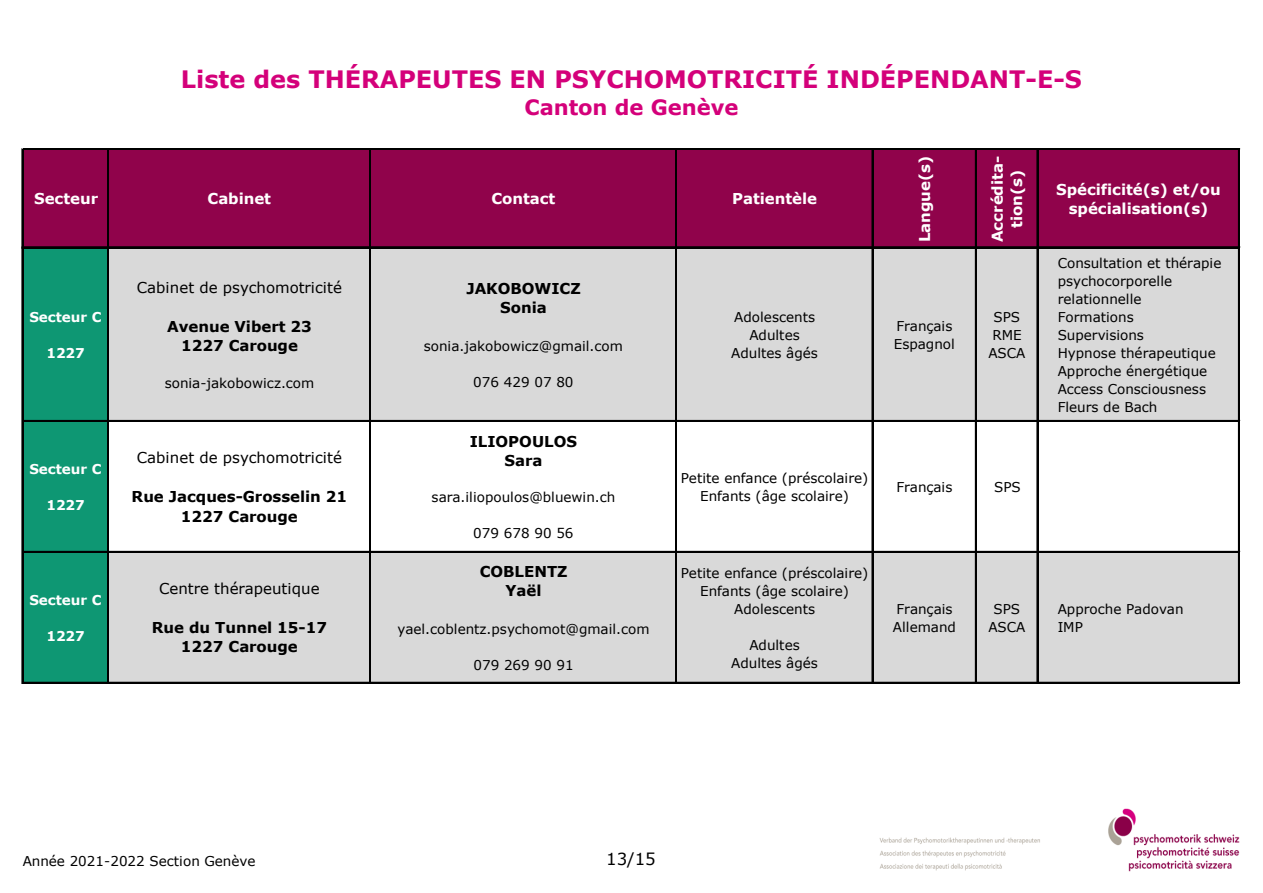
<style>
.page{position:relative;width:1263px;height:893px;background:#fff}
.page>*{position:absolute;margin:0;border:0;box-sizing:border-box;transform-origin:0 0}
.t1{font:700 24px "Verdana";color:#d4007a}
.t2{font:700 21.15px "Verdana";color:#d4007a}
.t3{font:16.65px "Verdana";color:#000}
.t4{font:700 15px/19.5px "Verdana";color:#000;text-align:center}
.t5{font:700 15px/19.5px "Verdana";color:#fff;text-align:center}
.t6{font:15px "Verdana";color:#000}
.t7{font:13.5px/18px "Verdana";color:#000;text-align:center}
.t8{font:700 13.5px "Verdana";letter-spacing:-.005em;color:#fff}
</style>
<div class="page">
<div style="left:23px;top:150px;width:1216px;height:98px;background:#90034b"></div>
<hr style="left:22px;top:149px;width:1px;height:99px;background:#000">
<hr style="left:107px;top:150px;width:2px;height:98px;background:#000">
<hr style="left:369px;top:150px;width:1px;height:98px;background:#000">
<hr style="left:370px;top:150px;width:1px;height:98px;background:#000">
<hr style="left:675px;top:150px;width:2px;height:98px;background:#000">
<hr style="left:872px;top:150px;width:1px;height:98px;background:#000">
<hr style="left:975px;top:150px;width:1px;height:98px;background:#000">
<hr style="left:1036px;top:150px;width:1px;height:98px;background:#000">
<hr style="left:1037px;top:150px;width:1px;height:98px;background:#000">
<hr style="left:1238px;top:150px;width:1px;height:98px;background:#000">
<hr style="left:23px;top:149px;width:1216px;height:1px;background:#000">
<div style="left:23px;top:248px;width:85px;height:173px;background:#0e9773"></div>
<div style="left:108px;top:248px;width:1131px;height:173px;background:#d9d9d9"></div>
<div style="left:23px;top:421px;width:85px;height:262px;background:#0e9773"></div>
<div style="left:108px;top:552px;width:1131px;height:131px;background:#d9d9d9"></div>
<hr style="left:22px;top:247px;width:1px;height:436px;background:#000">
<hr style="left:107px;top:248px;width:2px;height:435px;background:#000">
<hr style="left:369px;top:248px;width:1px;height:435px;background:#000">
<hr style="left:370px;top:248px;width:1px;height:435px;background:#000">
<hr style="left:675px;top:248px;width:2px;height:435px;background:#000">
<hr style="left:872px;top:248px;width:1px;height:435px;background:#000">
<hr style="left:975px;top:248px;width:1px;height:435px;background:#000">
<hr style="left:1036px;top:248px;width:1px;height:435px;background:#000">
<hr style="left:1037px;top:248px;width:1px;height:435px;background:#000">
<hr style="left:1238px;top:248px;width:1px;height:435px;background:#000">
<hr style="left:23px;top:247px;width:1216px;height:1px;background:#000">
<hr style="left:23px;top:420px;width:1216px;height:2px;background:#000">
<hr style="left:23px;top:551px;width:1216px;height:2px;background:#000">
<hr style="left:23px;top:682px;width:1216px;height:1px;background:#000">
<img style="left:879px;top:808px;width:361px;height:64px">
<h1 class="t1" style="left:181px;top:64px;width:902px">Liste des THÉRAPEUTES EN PSYCHOMOTRICITÉ INDÉPENDANT-E-S</h1>
<h2 class="t2" style="left:524px;top:94px;width:216px">Canton de Genève</h2>
<p class="t5" style="left:34px;top:189px;width:66px">Secteur</p>
<p class="t5" style="left:208px;top:189px;width:65px">Cabinet</p>
<p class="t5" style="left:491px;top:189px;width:66px">Contact</p>
<p class="t5" style="left:732px;top:189px;width:86px">Patientèle</p>
<p class="t5" style="left:914px;top:242px;width:88px;rotate:-90deg">Langue(s)</p>
<p class="t5" style="left:987px;top:242px;width:87px;rotate:-90deg">Accrédita&shy;tion(s)</p>
<p class="t8" style="left:29px;top:308px;width:74px">Secteur C</p>
<p class="t8" style="left:46px;top:344px;width:40px">1227</p>
<p class="t8" style="left:29px;top:460px;width:74px">Secteur C</p>
<p class="t8" style="left:46px;top:496px;width:40px">1227</p>
<p class="t6" style="left:137px;top:278px;width:207px">Cabinet de psychomotricité</p>
<p class="t4" style="left:167px;top:316px;width:146px">Avenue Vibert 23<br>1227 Carouge</p>
<p class="t7" style="left:165px;top:373px;width:151px">sonia-jakobowicz.com</p>
<p class="t6" style="left:137px;top:448px;width:207px">Cabinet de psychomotricité</p>
<p class="t4" style="left:132px;top:486px;width:217px">Rue Jacques-Grosselin 21<br>1227 Carouge</p>
<p class="t4" style="left:466px;top:278px;width:116px">JAKOBOWICZ<br>Sonia</p>
<p class="t7" style="left:424px;top:336px;width:200px">sonia.jakobowicz@gmail.com</p>
<p class="t7" style="left:473px;top:372px;width:102px">076 429 07 80</p>
<p class="t4" style="left:470px;top:431px;width:109px">ILIOPOULOS<br>Sara</p>
<p class="t7" style="left:432px;top:488px;width:185px">sara.iliopoulos@bluewin.ch</p>
<p class="t7" style="left:473px;top:524px;width:102px">079 678 90 56</p>
<p class="t7" style="left:731px;top:307px;width:88px">Adolescents<br>Adultes<br>Adultes âgés</p>
<p class="t7" style="left:894px;top:316px;width:62px;text-align:left">Français<br>Espagnol</p>
<p class="t7" style="left:988px;top:307px;width:38px">SPS<br>RME<br>ASCA</p>
<p class="t7" style="left:681px;top:468px;width:189px">Petite enfance (préscolaire)<br>Enfants (âge scolaire)</p>
<p class="t7" style="left:896px;top:477px;width:57px">Français</p>
<p class="t7" style="left:994px;top:477px;width:28px">SPS</p>
<p class="t5" style="left:1056px;top:179px;width:166px">Spécificité(s) et/ou spécialisation(s)</p>
<p class="t7" style="left:1058px;top:253px;width:165px;text-align:left">Consultation et thérapie psychocorporelle relationnelle<br>Formations<br>Supervisions<br>Hypnose thérapeutique<br>Approche énergétique<br>Access Consciousness<br>Fleurs de Bach</p>
<p class="t8" style="left:29px;top:591px;width:74px">Secteur C</p>
<p class="t8" style="left:46px;top:627px;width:40px">1227</p>
<p class="t6" style="left:159px;top:579px;width:162px">Centre thérapeutique</p>
<p class="t4" style="left:152px;top:617px;width:177px">Rue du Tunnel 15-17<br>1227 Carouge</p>
<p class="t4" style="left:480px;top:561px;width:89px">COBLENTZ<br>Yaël</p>
<p class="t7" style="left:397px;top:619px;width:254px">yael.coblentz.psychomot@gmail.com</p>
<p class="t7" style="left:473px;top:655px;width:102px">079 269 90 91</p>
<p class="t7" style="left:681px;top:563px;width:189px">Petite enfance (préscolaire)<br>Enfants (âge scolaire)<br>Adolescents</p>
<p class="t7" style="left:731px;top:635px;width:88px">Adultes<br>Adultes âgés</p>
<p class="t7" style="left:893px;top:599px;width:64px;text-align:left">Français<br>Allemand</p>
<p class="t7" style="left:988px;top:599px;width:38px">SPS<br>ASCA</p>
<p class="t7" style="left:1058px;top:599px;width:127px;text-align:left">Approche Padovan<br>IMP</p>
<p class="t7" style="left:23px;top:852px;width:234px">Année 2021-2022 Section Genève</p>
<p class="t3" style="left:606px;top:848px;width:51px">13/15</p>
</div>
